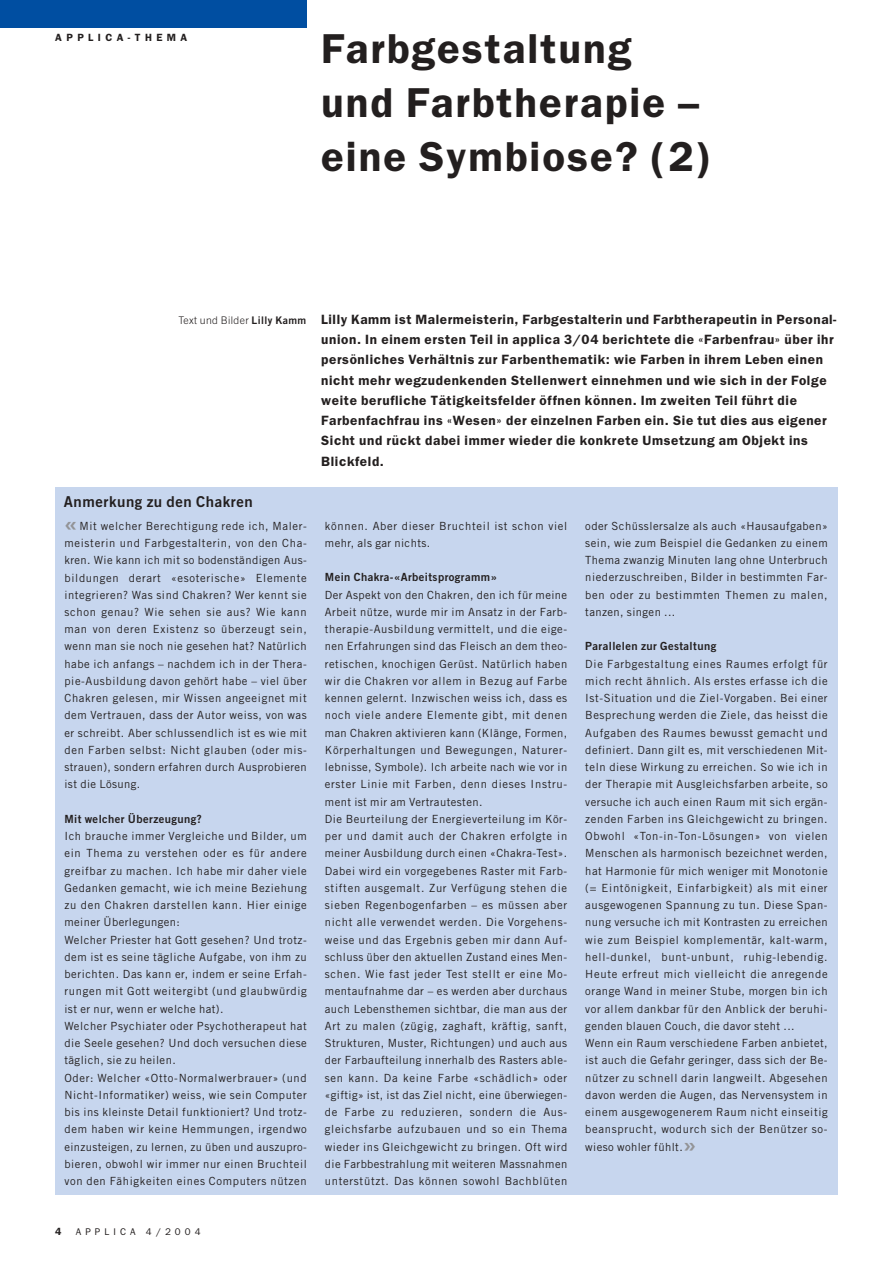
<style>
.page{position:relative;width:893px;height:1263px;background:#fff}
.page>*{position:absolute;margin:0;border:0;box-sizing:border-box;transform-origin:0 0}
.t1{font:600 42px/54px "Franklin Gothic";letter-spacing:.05em;color:#231f1f}
.t2{font:24px "Trade Gothic Bold Two";color:#939497}
.t3{font:15px "Trade Gothic Bold Two";letter-spacing:.035em;color:#231f1f}
.t4{font:600 13.5px/20.2px "Franklin Gothic";letter-spacing:.05em;color:#231f1f}
.t5{font:11.25px/17.2px "Trade Gothic";letter-spacing:.05em;color:#231f1f}
.t6{font:11.25px "Trade Gothic Bold Two";letter-spacing:.035em;color:#231f1f}
.t7{font:300 10.5px "Trade Gothic";letter-spacing:.035em;color:#231f1f}
.t8{font:600 10.5px "Franklin Gothic";letter-spacing:.42em;color:#231f1f}
.t9{font:9.75px "Franklin Gothic";letter-spacing:.42em;color:#231f1f}
.s1{font-family:"Trade Gothic Bold Two";font-weight:400}
.s2{font-family:"Trade Gothic Bold Two";font-size:24px;color:#939497}
</style>
<div class="page">
<div style="left:0;top:0;width:306px;height:28px;background:#004ea1"></div>
<div style="left:55px;top:487px;width:783px;height:708px;background:#c7d6ee"></div>
<p class="t8" style="left:55px;top:34px;width:133px">APPLICA-THEMA</p>
<h1 class="t1" style="left:321px;top:25px;width:392px">Farbgestaltung und Farbtherapie – eine Symbiose? (2)</h1>
<p class="t7" style="left:178px;top:316px;width:129px">Text und Bilder <span class="s1">Lilly Kamm</span></p>
<h3 class="t3" style="left:64px;top:496px;width:190px">Anmerkung zu den Chakren</h3>
<h2 class="t2" style="left:64px;top:515px;width:15px">«</h2>
<p class="t5" style="left:64px;top:518px;width:244px;text-align:justify;text-indent:15px">Mit welcher Berechtigung rede ich, Maler&shy;meisterin und Farbgestalterin, von den Cha&shy;kren. Wie kann ich mit so bodenständigen Aus&shy;bildungen derart «esoterische» Elemente integrieren? Was sind Chakren? Wer kennt sie schon genau? Wie sehen sie aus? Wie kann man von deren Existenz so überzeugt sein, wenn man sie noch nie gesehen hat? Natürlich habe ich anfangs – nachdem ich in der Thera&shy;pie-Ausbildung davon gehört habe – viel über Chakren gelesen, mir Wissen angeeignet mit dem Vertrauen, dass der Autor weiss, von was er schreibt. Aber schlussendlich ist es wie mit den Farben selbst: Nicht glauben (oder mis&shy;strauen), sondern erfahren durch Ausprobieren ist die Lösung.</p>
<p class="t6" style="left:64px;top:815px;width:139px">Mit welcher Überzeugung?</p>
<p class="t5" style="left:64px;top:829px;width:244px">Ich brauche immer Vergleiche und Bilder, um ein Thema zu verstehen oder es für andere greifbar zu machen. Ich habe mir daher viele Gedanken gemacht, wie ich meine Beziehung zu den Chakren darstellen kann. Hier einige meiner Überlegungen:<br>Welcher Priester hat Gott gesehen? Und trotz&shy;dem ist es seine tägliche Aufgabe, von ihm zu berichten. Das kann er, indem er seine Erfah&shy;rungen mit Gott weitergibt (und glaubwürdig ist er nur, wenn er welche hat).<br>Welcher Psychiater oder Psychotherapeut hat die Seele gesehen? Und doch versuchen diese täglich, sie zu heilen.<br>Oder: Welcher «Otto-Normalwerbrauer» (und Nicht-Informatiker) weiss, wie sein Computer bis ins kleinste Detail funktioniert? Und trotz&shy;dem haben wir keine Hemmungen, irgendwo einzusteigen, zu lernen, zu üben und auszupro&shy;bieren, obwohl wir immer nur einen Bruchteil von den Fähigkeiten eines Computers nützen</p>
<p class="t4" style="left:321px;top:310px;width:517px">Lilly Kamm ist Malermeisterin, Farbgestalterin und Farbtherapeutin in Personal&shy;union. In einem ersten Teil in applica 3/04 berichtete die «Farbenfrau» über ihr persönliches Verhältnis zur Farbenthematik: wie Farben in ihrem Leben einen nicht mehr wegzudenkenden Stellenwert einnehmen und wie sich in der Folge weite berufliche Tätigkeitsfelder öffnen können. Im zweiten Teil führt die Farbenfachfrau ins «Wesen» der einzelnen Farben ein. Sie tut dies aus eigener Sicht und rückt dabei immer wieder die konkrete Umsetzung am Objekt ins Blickfeld.</p>
<p class="t5" style="left:325px;top:518px;width:244px">können. Aber dieser Bruchteil ist schon viel mehr, als gar nichts.</p>
<p class="t6" style="left:325px;top:573px;width:174px">Mein Chakra-«Arbeitsprogramm»</p>
<p class="t5" style="left:325px;top:587px;width:244px">Der Aspekt von den Chakren, den ich für meine Arbeit nütze, wurde mir im Ansatz in der Farb&shy;therapie-Ausbildung vermittelt, und die eige&shy;nen Erfahrungen sind das Fleisch an dem theo&shy;retischen, knochigen Gerüst. Natürlich haben wir die Chakren vor allem in Bezug auf Farbe kennen gelernt. Inzwischen weiss ich, dass es noch viele andere Elemente gibt, mit denen man Chakren aktivieren kann (Klänge, Formen, Körperhaltungen und Bewegungen, Naturer&shy;lebnisse, Symbole). Ich arbeite nach wie vor in erster Linie mit Farben, denn dieses Instru&shy;ment ist mir am Vertrautesten.<br>Die Beurteilung der Energieverteilung im Kör&shy;per und damit auch der Chakren erfolgte in meiner Ausbildung durch einen «Chakra-Test».<br>Dabei wird ein vorgegebenes Raster mit Farb&shy;stiften ausgemalt. Zur Verfügung stehen die sieben Regenbogenfarben – es müssen aber nicht alle verwendet werden. Die Vorgehens&shy;weise und das Ergebnis geben mir dann Auf&shy;schluss über den aktuellen Zustand eines Men&shy;schen. Wie fast jeder Test stellt er eine Mo&shy;mentaufnahme dar – es werden aber durchaus auch Lebensthemen sichtbar, die man aus der Art zu malen (zügig, zaghaft, kräftig, sanft, Strukturen, Muster, Richtungen) und auch aus der Farbaufteilung innerhalb des Rasters able&shy;sen kann. Da keine Farbe «schädlich» oder «giftig» ist, ist das Ziel nicht, eine überwiegen&shy;de Farbe zu reduzieren, sondern die Aus&shy;gleichsfarbe aufzubauen und so ein Thema wieder ins Gleichgewicht zu bringen. Oft wird die Farbbestrahlung mit weiteren Massnahmen unterstützt. Das können sowohl Bachblüten</p>
<p class="t5" style="left:585px;top:518px;width:244px;text-align:justify">oder Schüsslersalze als auch «Hausaufgaben» sein, wie zum Beispiel die Gedanken zu einem Thema zwanzig Minuten lang ohne Unterbruch niederzuschreiben, Bilder in bestimmten Far&shy;ben oder zu bestimmten Themen zu malen, tanzen, singen ...</p>
<p class="t6" style="left:585px;top:642px;width:132px">Parallelen zur Gestaltung</p>
<p class="t5" style="left:585px;top:656px;width:244px">Die Farbgestaltung eines Raumes erfolgt für mich recht ähnlich. Als erstes erfasse ich die Ist-Situation und die Ziel-Vorgaben. Bei einer Besprechung werden die Ziele, das heisst die Aufgaben des Raumes bewusst gemacht und definiert. Dann gilt es, mit verschiedenen Mit&shy;teln diese Wirkung zu erreichen. So wie ich in der Therapie mit Ausgleichsfarben arbeite, so versuche ich auch einen Raum mit sich ergän&shy;zenden Farben ins Gleichgewicht zu bringen.<br>Obwohl «Ton-in-Ton-Lösungen» von vielen Menschen als harmonisch bezeichnet werden, hat Harmonie für mich weniger mit Monotonie (= Eintönigkeit, Einfarbigkeit) als mit einer ausgewogenen Spannung zu tun. Diese Span&shy;nung versuche ich mit Kontrasten zu erreichen wie zum Beispiel komplementär, kalt-warm, hell-dunkel, bunt-unbunt, ruhig-lebendig.<br>Heute erfreut mich vielleicht die anregende orange Wand in meiner Stube, morgen bin ich vor allem dankbar für den Anblick der beruhi&shy;genden blauen Couch, die davor steht ...<br>Wenn ein Raum verschiedene Farben anbietet, ist auch die Gefahr geringer, dass sich der Be&shy;nützer zu schnell darin langweilt. Abgesehen davon werden die Augen, das Nervensystem in einem ausgewogenerem Raum nicht einseitig beansprucht, wodurch sich der Benützer so&shy;wieso wohler fühlt.<span class="s2">»</span></p>
<p class="t8" style="left:55px;top:1228px;width:8px">4</p>
<p class="t9" style="left:76px;top:1229px;width:126px">APPLICA 4/2004</p>
</div>
